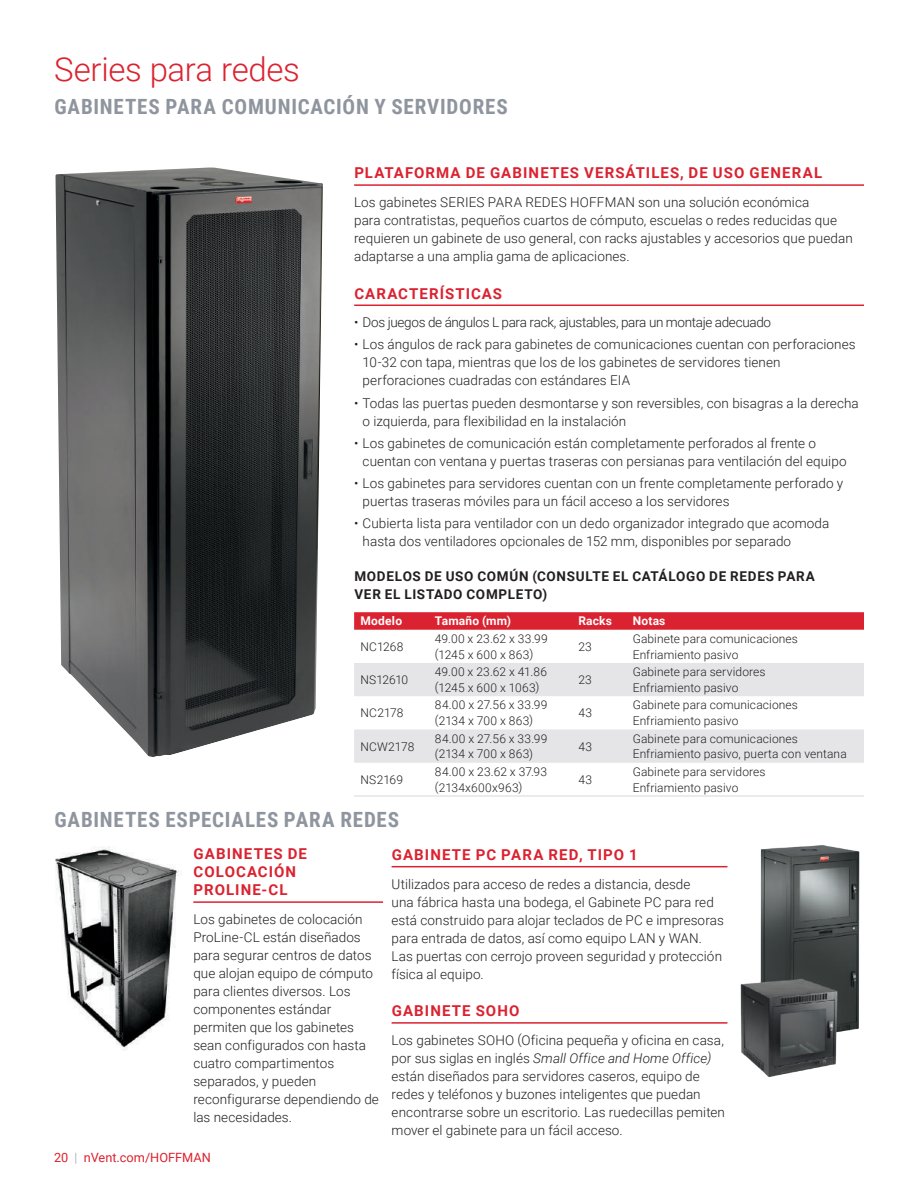
<style>
.page{position:relative;width:918px;height:1188px;background:#fff}
.page>*{position:absolute;margin:0;border:0;box-sizing:border-box;transform-origin:0 0}
.t1{font:300 33px "Roboto";letter-spacing:-.01em;color:#db2230}
.t2{font:700 21px "Roboto Condensed";letter-spacing:.04em;color:#8f959e}
.t3{font:700 15px/18px "Roboto";letter-spacing:.07em;color:#db2230}
.t4{font:300 13.5px/18px "Roboto";letter-spacing:.005em;color:#231f20}
.t5{font:700 13.5px/18px "Roboto";letter-spacing:.05em;color:#231f20}
.t6{font:300 13.5px "Roboto";letter-spacing:-.025em;color:#231f20}
.t7{font:12.75px "Roboto";color:#db2230}
.t8{font:300 12px/15.8px "Roboto";letter-spacing:.01em;color:#231f20}
.t9{font:300 12px/15.8px "Roboto";letter-spacing:.03em;color:#231f20}
.t10{font:700 12px "Roboto";letter-spacing:.015em;color:#fff}
.t11{font:300 12px "Roboto";letter-spacing:-.015em;color:#231f20}
.s1{font-weight:300;color:#8f959e}
.s2{font-style:italic}
</style>
<div class="page">
<img style="left:56px;top:168px;width:267px;height:589px">
<hr style="left:354px;top:184px;width:510px;height:2px;background:#db2230">
<hr style="left:354px;top:305px;width:510px;height:1px;background:#db2230">
<svg style="left:354px;top:612px;width:510px;height:18px;background:#db2835"></svg>
<svg style="left:354px;top:663px;width:510px;height:100px;fill:#e5e5e8"></svg>
<hr style="left:354px;top:795px;width:75px;height:2px;background:#e5e5e8">
<hr style="left:429px;top:795px;width:143px;height:2px;background:#e5e5e8">
<hr style="left:572px;top:795px;width:54px;height:2px;background:#e5e5e8">
<hr style="left:626px;top:795px;width:238px;height:2px;background:#e5e5e8">
<img style="left:55px;top:846px;width:126px;height:205px">
<hr style="left:193px;top:901px;width:190px;height:2px;background:#db2230">
<hr style="left:392px;top:866px;width:335px;height:1px;background:#db2230">
<hr style="left:392px;top:1022px;width:335px;height:2px;background:#db2230">
<img style="left:740px;top:845px;width:120px;height:232px">
<h1 class="t1" style="left:54px;top:46px;width:247px">Series para redes</h1>
<h2 class="t2" style="left:54px;top:91px;width:455px">GABINETES PARA COMUNICACIÓN Y SERVIDORES</h2>
<p class="t3" style="left:354px;top:163px;width:469px">PLATAFORMA DE GABINETES VERSÁTILES, DE USO GENERAL</p>
<p class="t4" style="left:354px;top:193px;width:500px">Los gabinetes SERIES PARA REDES HOFFMAN son una solución económica<br>para contratistas, pequeños cuartos de cómputo, escuelas o redes reducidas que requieren un gabinete de uso general, con racks ajustables y accesorios que puedan adaptarse a una amplia gama de aplicaciones.</p>
<p class="t3" style="left:354px;top:284px;width:149px">CARACTERÍSTICAS</p>
<p class="t6" style="left:354px;top:313px;width:418px">• Dos juegos de ángulos L para rack, ajustables, para un montaje adecuado</p>
<p class="t4" style="left:363px;top:335px;width:495px;text-indent:-9px">• Los ángulos de rack para gabinetes de comunicaciones cuentan con perforaciones<br>10-32 con tapa, mientras que los de los gabinetes de servidores tienen perforaciones cuadradas con estándares EIA</p>
<p class="t4" style="left:363px;top:393px;width:498px;text-indent:-9px">• Todas las puertas pueden desmontarse y son reversibles, con bisagras a la derecha o izquierda, para flexibilidad en la instalación</p>
<p class="t4" style="left:363px;top:434px;width:485px;text-indent:-9px">• Los gabinetes de comunicación están completamente perforados al frente o cuentan con ventana y puertas traseras con persianas para ventilación del equipo</p>
<p class="t4" style="left:363px;top:474px;width:482px;text-indent:-9px">• Los gabinetes para servidores cuentan con un frente completamente perforado y puertas traseras móviles para un fácil acceso a los servidores</p>
<p class="t4" style="left:363px;top:514px;width:468px;text-indent:-9px">• Cubierta lista para ventilador con un dedo organizador integrado que acomoda hasta dos ventiladores opcionales de 152 mm, disponibles por separado</p>
<p class="t5" style="left:354px;top:567px;width:462px">MODELOS DE USO COMÚN (CONSULTE EL CATÁLOGO DE REDES PARA<br>VER EL LISTADO COMPLETO)</p>
<p class="t10" style="left:361px;top:613px;width:43px">Modelo</p>
<p class="t10" style="left:435px;top:613px;width:78px">Tamaño (mm)</p>
<p class="t10" style="left:578px;top:613px;width:35px">Racks</p>
<p class="t10" style="left:633px;top:613px;width:34px">Notas</p>
<p class="t8" style="left:361px;top:638px;width:44px">NC1268</p>
<p class="t8" style="left:435px;top:630px;width:114px">49.00 x 23.62 x 33.99 (1245 x 600 x 863)</p>
<p class="t8" style="left:578px;top:638px;width:15px">23</p>
<p class="t8" style="left:633px;top:630px;width:167px">Gabinete para comunicaciones<br>Enfriamiento pasivo</p>
<p class="t11" style="left:361px;top:671px;width:49px">NS12610</p>
<p class="t8" style="left:435px;top:664px;width:114px">49.00 x 23.62 x 41.86 (1245 x 600 x 1063)</p>
<p class="t8" style="left:578px;top:672px;width:15px">23</p>
<p class="t8" style="left:633px;top:664px;width:135px">Gabinete para servidores<br>Enfriamiento pasivo</p>
<p class="t8" style="left:361px;top:705px;width:45px">NC2178</p>
<p class="t9" style="left:435px;top:697px;width:114px">84.00 x 27.56 x 33.99 (2134 x 700 x 863)</p>
<p class="t8" style="left:578px;top:705px;width:15px">43</p>
<p class="t8" style="left:633px;top:697px;width:167px">Gabinete para comunicaciones<br>Enfriamiento pasivo</p>
<p class="t8" style="left:361px;top:738px;width:55px">NCW2178</p>
<p class="t9" style="left:435px;top:730px;width:114px">84.00 x 27.56 x 33.99 (2134 x 700 x 863)</p>
<p class="t8" style="left:578px;top:738px;width:15px">43</p>
<p class="t8" style="left:633px;top:730px;width:216px">Gabinete para comunicaciones<br>Enfriamiento pasivo, puerta con ventana</p>
<p class="t8" style="left:361px;top:771px;width:44px">NS2169</p>
<p class="t8" style="left:435px;top:763px;width:114px">84.00 x 23.62 x 37.93 (2134x600x963)</p>
<p class="t8" style="left:578px;top:771px;width:15px">43</p>
<p class="t8" style="left:633px;top:763px;width:135px">Gabinete para servidores<br>Enfriamiento pasivo</p>
<h2 class="t2" style="left:54px;top:805px;width:346px">GABINETES ESPECIALES PARA REDES</h2>
<p class="t3" style="left:194px;top:844px;width:115px">GABINETES DE<br>COLOCACIÓN<br>PROLINE-CL</p>
<p class="t4" style="left:193px;top:910px;width:187px">Los gabinetes de colocación<br>ProLine-CL están diseñados para segurar centros de datos que alojan equipo de cómputo para clientes diversos. Los componentes estándar permiten que los gabinetes sean configurados con hasta cuatro compartimentos separados, y pueden reconfigurarse dependiendo de las necesidades.</p>
<p class="t7" style="left:54px;top:1148px;width:158px">20 <span class="s1">|</span> nVent.com/HOFFMAN</p>
<p class="t3" style="left:392px;top:845px;width:248px">GABINETE PC PARA RED, TIPO 1</p>
<p class="t4" style="left:392px;top:874px;width:334px">Utilizados para acceso de redes a distancia, desde<br>una fábrica hasta una bodega, el Gabinete PC para red está construido para alojar teclados de PC e impresoras para entrada de datos, así como equipo LAN y WAN.<br>Las puertas con cerrojo proveen seguridad y protección física al equipo.</p>
<p class="t3" style="left:392px;top:1001px;width:129px">GABINETE SOHO</p>
<p class="t4" style="left:392px;top:1030px;width:335px">Los gabinetes SOHO (Oficina pequeña y oficina en casa, por sus siglas en inglés <span class="s2">Small Office and Home Office) </span>están diseñados para servidores caseros, equipo de redes y teléfonos y buzones inteligentes que puedan encontrarse sobre un escritorio. Las ruedecillas pemiten mover el gabinete para un fácil acceso.</p>
</div>
